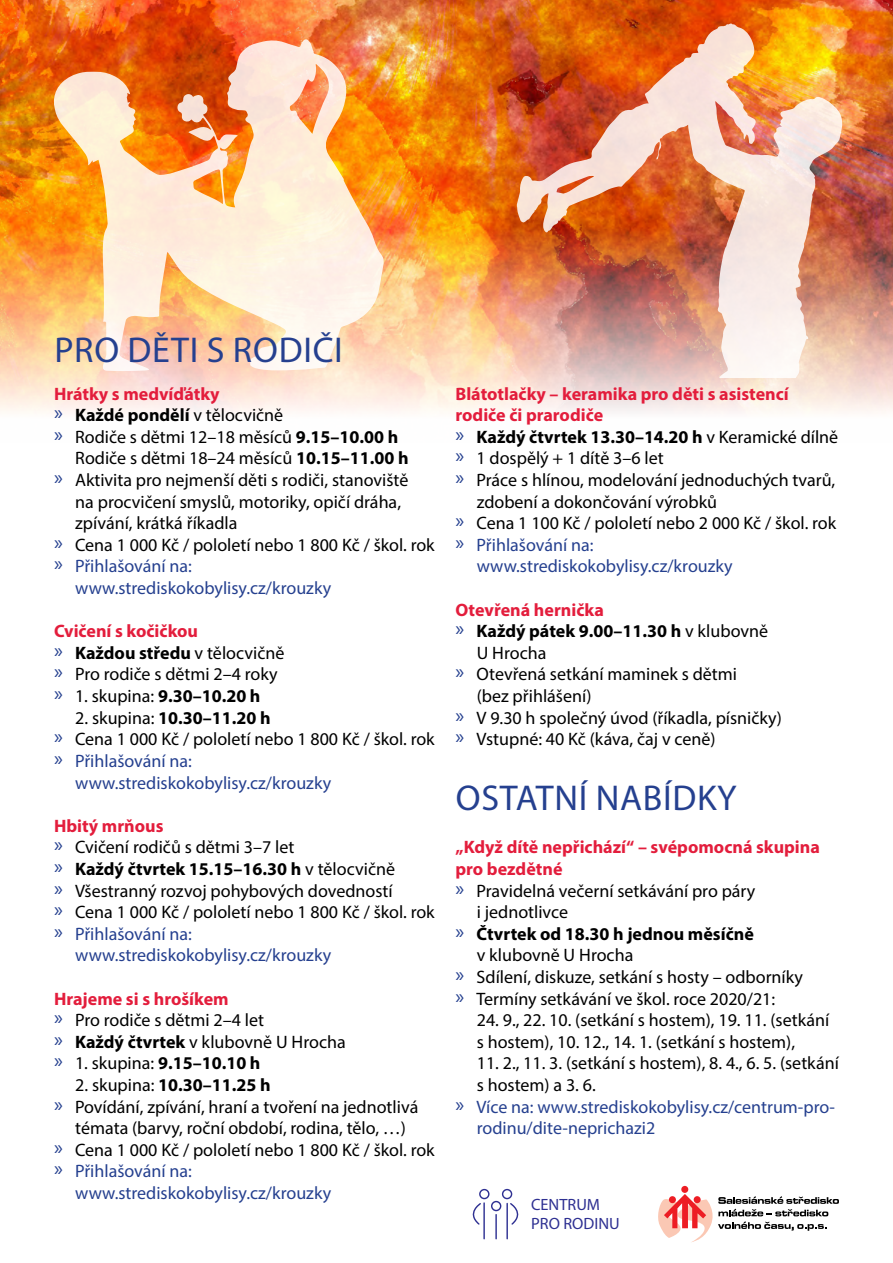
<style>
.page{position:relative;width:893px;height:1263px;background:#fff}
.page>*{position:absolute;margin:0;border:0;box-sizing:border-box;transform-origin:0 0}
.t1{font:36px "Myriad Pro";letter-spacing:.02em;color:#25408f}
.t2{font:18px/21.6px "Myriad Pro";color:#000}
.t3{font:18px "Myriad Pro";color:#25408f}
.t4{font:700 18px "Myriad Pro";color:#000}
.t5{font:700 18px "Myriad Pro";color:#e31d3c}
.t6{font:16.35px/19.6px "Myriad Pro";color:#2e3092}
.s1{font-weight:400;font-size:21px;color:#25408f}
.s2{font-weight:400}
.s3{font-size:21px;color:#25408f}
.s4{font-weight:700}
.s5{font-size:21px}
.s6{font-weight:700;color:#e31d3c}
</style>
<div class="page">
<img style="left:0;top:0;width:893px;height:412px">
<svg style="left:54px;top:39px;width:330px;height:332px;background:#f8c292"></svg>
<hr style="left:495px;top:1214px;width:2px;height:25px;background:#2e3092">
<hr style="left:483px;top:1203px;width:2px;height:36px;background:#2e3092">
<hr style="left:506px;top:1203px;width:2px;height:36px;background:#2e3092">
<div style="left:491px;top:1201px;width:10px;height:10px;border:1px solid #2e3092;border-radius:50%"></div>
<div style="left:479px;top:1189px;width:10px;height:10px;border:1px solid #2e3092;border-radius:50%"></div>
<div style="left:502px;top:1189px;width:10px;height:10px;border:1px solid #2e3092;border-radius:50%"></div>
<svg style="left:473px;top:1203px;width:8px;height:22px"></svg>
<svg style="left:510px;top:1203px;width:9px;height:22px"></svg>
<div style="left:681px;top:1186px;width:7px;height:7px;background:#ed1d24;border-radius:50%"></div>
<svg style="left:658px;top:1194px;width:181px;height:48px"></svg>
<img style="left:517px;top:24px;width:325px;height:354px">
<h1 class="t1" style="left:54px;top:328px;width:290px">PRO DĚTI S RODIČI</h1>
<p class="t5" style="left:54px;top:382px;width:167px">Hrátky s medvíďátky</p>
<p class="t4" style="left:54px;top:403px;width:231px"><span class="s1">»</span> Každé pondělí <span class="s2">v tělocvičně</span></p>
<p class="t2" style="left:54px;top:426px;width:346px"><span class="s3">»</span> Rodiče s dětmi 12–18 měsíců <span class="s4">9.15–10.00 h</span></p>
<p class="t2" style="left:75px;top:447px;width:335px">Rodiče s dětmi 18–24 měsíců <span class="s4">10.15–11.00 h</span></p>
<p class="t2" style="left:54px;top:469px;width:356px"><span class="s3">»</span> Aktivita pro nejmenší děti s rodiči, stanoviště</p>
<p class="t2" style="left:75px;top:490px;width:327px">na procvičení smyslů, motoriky, opičí dráha,</p>
<p class="t2" style="left:75px;top:512px;width:164px">zpívání, krátká říkadla</p>
<p class="t2" style="left:54px;top:534px;width:382px"><span class="s3">»</span> Cena 1 000 Kč / pololetí nebo 1 800 Kč / škol. rok</p>
<p class="t3" style="left:54px;top:555px;width:139px"><span class="s5">»</span> Přihlašování na:</p>
<p class="t3" style="left:75px;top:577px;width:257px">www.strediskokobylisy.cz/krouzky</p>
<p class="t2" style="left:54px;top:620px;width:232px"><span class="s6">Cvičení s kočičkou<br></span><span class="s3">»</span> <span class="s4">Každou středu</span> v tělocvičně <span class="s3">»</span> Pro rodiče s dětmi 2–4 roky <span class="s3">»</span> 1. skupina: <span class="s4">9.30–10.20 h</span></p>
<p class="t4" style="left:75px;top:706px;width:197px"><span class="s2">2. skupina:</span> 10.30–11.20 h</p>
<p class="t2" style="left:54px;top:728px;width:382px"><span class="s3">»</span> Cena 1 000 Kč / pololetí nebo 1 800 Kč / škol. rok</p>
<p class="t3" style="left:54px;top:750px;width:139px"><span class="s5">»</span> Přihlašování na:</p>
<p class="t3" style="left:75px;top:771px;width:257px">www.strediskokobylisy.cz/krouzky</p>
<p class="t5" style="left:54px;top:814px;width:111px">Hbitý mrňous</p>
<p class="t2" style="left:54px;top:836px;width:242px"><span class="s3">»</span> Cvičení rodičů s dětmi 3–7 let</p>
<p class="t4" style="left:54px;top:857px;width:343px"><span class="s1">»</span> Každý čtvrtek 15.15–16.30 h <span class="s2">v tělocvičně</span></p>
<p class="t2" style="left:54px;top:879px;width:340px"><span class="s3">»</span> Všestranný rozvoj pohybových dovedností</p>
<p class="t2" style="left:54px;top:901px;width:382px"><span class="s3">»</span> Cena 1 000 Kč / pololetí nebo 1 800 Kč / škol. rok</p>
<p class="t3" style="left:54px;top:922px;width:139px"><span class="s5">»</span> Přihlašování na:</p>
<p class="t3" style="left:75px;top:944px;width:257px">www.strediskokobylisy.cz/krouzky</p>
<p class="t2" style="left:54px;top:987px;width:293px"><span class="s6">Hrajeme si s hrošíkem<br></span><span class="s3">»</span> Pro rodiče s dětmi 2–4 let<br><span class="s3">»</span> <span class="s4">Každý čtvrtek</span> v klubovně U Hrocha <span class="s3">»</span> 1. skupina: <span class="s4">9.15–10.10 h</span></p>
<p class="t4" style="left:75px;top:1073px;width:197px"><span class="s2">2. skupina:</span> 10.30–11.25 h</p>
<p class="t2" style="left:54px;top:1095px;width:366px"><span class="s3">»</span> Povídání, zpívání, hraní a tvoření na jednotlivá</p>
<p class="t2" style="left:75px;top:1117px;width:332px">témata (barvy, roční období, rodina, tělo, …)</p>
<p class="t2" style="left:54px;top:1138px;width:382px"><span class="s3">»</span> Cena 1 000 Kč / pololetí nebo 1 800 Kč / škol. rok</p>
<p class="t3" style="left:54px;top:1160px;width:139px"><span class="s5">»</span> Přihlašování na:</p>
<p class="t3" style="left:75px;top:1182px;width:257px">www.strediskokobylisy.cz/krouzky</p>
<p class="t5" style="left:455px;top:382px;width:335px">Blátotlačky – keramika pro děti s asistencí</p>
<p class="t5" style="left:455px;top:403px;width:149px">rodiče či prarodiče</p>
<p class="t4" style="left:455px;top:425px;width:384px"><span class="s1">»</span> Každý čtvrtek 13.30–14.20 h <span class="s2">v Keramické dílně</span></p>
<p class="t2" style="left:455px;top:447px;width:210px"><span class="s3">»</span> 1 dospělý + 1 dítě 3–6 let</p>
<p class="t2" style="left:455px;top:469px;width:381px"><span class="s3">»</span> Práce s hlínou, modelování jednoduchých tvarů,</p>
<p class="t2" style="left:477px;top:490px;width:242px">zdobení a dokončování výrobků</p>
<p class="t2" style="left:455px;top:512px;width:382px"><span class="s3">»</span> Cena 1 100 Kč / pololetí nebo 2 000 Kč / škol. rok</p>
<p class="t3" style="left:455px;top:534px;width:139px"><span class="s5">»</span> Přihlašování na:</p>
<p class="t3" style="left:477px;top:555px;width:257px">www.strediskokobylisy.cz/krouzky</p>
<p class="t5" style="left:455px;top:598px;width:150px">Otevřená hernička</p>
<p class="t4" style="left:455px;top:619px;width:314px"><span class="s1">»</span> Každý pátek 9.00–11.30 h <span class="s2">v klubovně</span></p>
<p class="t2" style="left:477px;top:642px;width:71px">U Hrocha</p>
<p class="t2" style="left:455px;top:663px;width:283px"><span class="s3">»</span> Otevřená setkání maminek s dětmi</p>
<p class="t2" style="left:477px;top:685px;width:116px">(bez přihlášení)</p>
<p class="t2" style="left:455px;top:706px;width:328px"><span class="s3">»</span> V 9.30 h společný úvod (říkadla, písničky)</p>
<p class="t2" style="left:455px;top:728px;width:262px"><span class="s3">»</span> Vstupné: 40 Kč (káva, čaj v ceně)</p>
<h1 class="t1" style="left:456px;top:775px;width:282px">OSTATNÍ NABÍDKY</h1>
<p class="t5" style="left:455px;top:835px;width:366px">„Když dítě nepřichází“ – svépomocná skupina</p>
<p class="t5" style="left:455px;top:857px;width:109px">pro bezdětné</p>
<p class="t2" style="left:455px;top:879px;width:301px"><span class="s3">»</span> Pravidelná večerní setkávání pro páry</p>
<p class="t2" style="left:477px;top:901px;width:93px">i jednotlivce</p>
<p class="t4" style="left:455px;top:922px;width:300px"><span class="s1">»</span> Čtvrtek od 18.30 h jednou měsíčně</p>
<p class="t2" style="left:477px;top:944px;width:158px">v klubovně U Hrocha</p>
<p class="t2" style="left:455px;top:966px;width:349px"><span class="s3">»</span> Sdílení, diskuze, setkání s hosty – odborníky</p>
<p class="t2" style="left:455px;top:987px;width:321px"><span class="s3">»</span> Termíny setkávání ve škol. roce 2020/21:</p>
<p class="t2" style="left:477px;top:1009px;width:354px">24. 9., 22. 10. (setkání s hostem), 19. 11. (setkání s hostem), 10. 12., 14. 1. (setkání s hostem),</p>
<p class="t2" style="left:477px;top:1052px;width:364px">11. 2., 11. 3. (setkání s hostem), 8. 4., 6. 5. (setkání</p>
<p class="t2" style="left:477px;top:1074px;width:120px">s hostem) a 3. 6.</p>
<p class="t3" style="left:455px;top:1095px;width:381px"><span class="s5">»</span> Více na: www.strediskokobylisy.cz/centrum-pro-</p>
<p class="t3" style="left:477px;top:1117px;width:180px">rodinu/dite-neprichazi2</p>
<p class="t6" style="left:531px;top:1194px;width:90px">CENTRUM<br>PRO RODINU</p>
</div>
